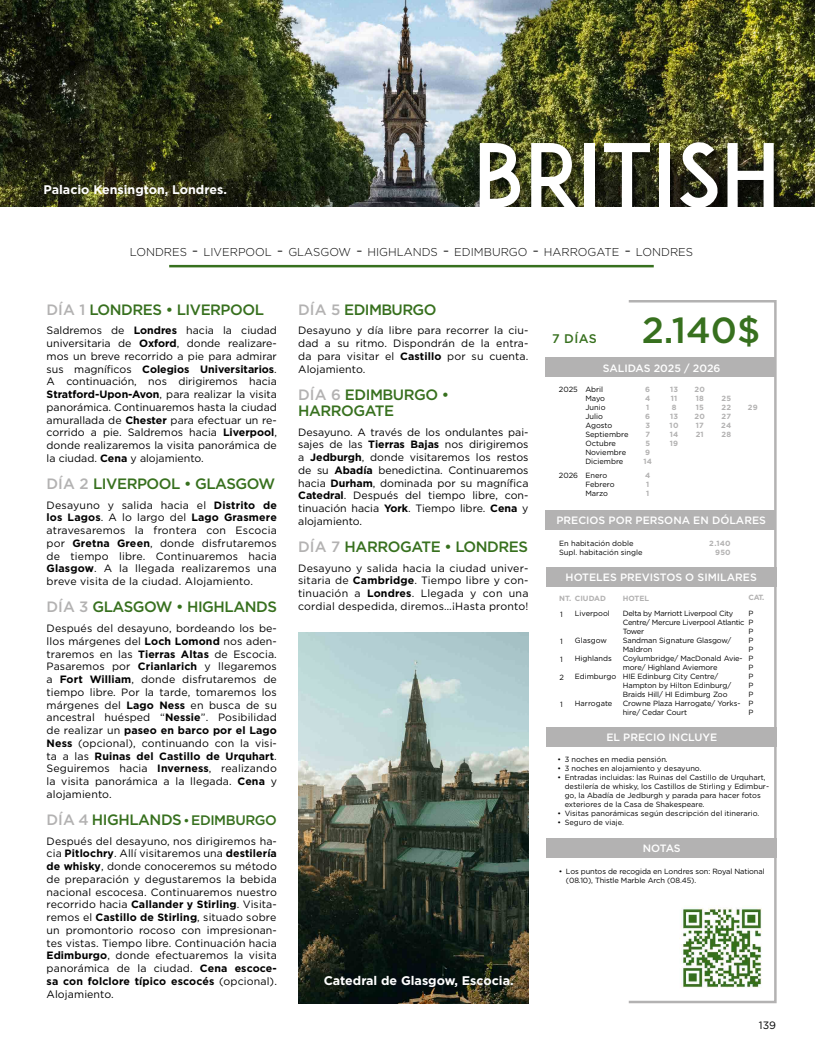
<style>
.page{position:relative;width:815px;height:1053px;background:#fff}
.page>*{position:absolute;margin:0;border:0;box-sizing:border-box;transform-origin:0 0}
.t1{font:87.5px "ADAM.CGPRO";color:#fff}
.t2{font:500 36.25px "Gotham";color:#37701e}
.t3{font:500 15px/16.2px "Gotham";letter-spacing:-.03em;color:#37701e}
.t4{font:700 12.5px "Gotham";color:#fff}
.t5{font:500 12.5px "Gotham";color:#37701e}
.t6{font:300 11.38px "Gotham";color:#000}
.t7{font:10.62px/12.8px "Gotham";letter-spacing:.01em;color:#000;text-align:justify}
.t8{font:500 10.62px "Gotham";color:#fff}
.t9{font:10.62px "Gotham";color:#010202}
.t10{font:7.5px/9px "Gotham";color:#000}
.t11{font:700 7.5px/9px "Gotham";letter-spacing:.02em;color:#b3b2b2}
.s1{font-size:16.25px}
.s2{color:#b3b2b2}
.s3{font-weight:700}
.s4{font-size:12.5px}
.s5{font-size:13.75px}
</style>
<div class="page">
<div style="left:627px;top:300px;width:150px;height:703px;border:2px solid #b3b2b2"></div>
<img style="left:0;top:0;width:815px;height:207px">
<div style="left:478px;top:140px;width:307px;height:80px;background:#000;opacity:.6"></div>
<hr style="left:169px;top:265px;width:485px;height:2px;background:#37701e">
<div style="left:546px;top:357px;width:230px;height:20px;background:#b3b2b2"></div>
<div style="left:546px;top:510px;width:230px;height:20px;background:#b3b2b2"></div>
<div style="left:546px;top:567px;width:231px;height:20px;background:#b3b2b2"></div>
<div style="left:546px;top:727px;width:230px;height:19px;background:#b3b2b2"></div>
<div style="left:546px;top:838px;width:230px;height:19px;background:#b3b2b2"></div>
<img style="left:682px;top:908px;width:80px;height:80px">
<img style="left:298px;top:632px;width:230px;height:371px">
<div style="left:0;top:207px;width:815px;height:23px;background:#fff"></div>
<p class="t4" style="left:44px;top:181px;width:185px">Palacio Kensington, Londres.</p>
<h1 class="t1" style="left:473px;top:123px;width:309px">BRITISH</h1>
<p class="t6" style="left:130px;top:244px;width:565px">LONDRES <span class="s1">-</span> LIVERPOOL <span class="s1">-</span> GLASGOW <span class="s1">-</span> HIGHLANDS <span class="s1">-</span> EDIMBURGO <span class="s1">-</span> HARROGATE <span class="s1">-</span> LONDRES</p>
<h3 class="t3" style="left:47px;top:301px;width:219px"><span class="s2">DÍA 1</span> LONDRES • LIVERPOOL</h3>
<p class="t7" style="left:47px;top:324px;width:232px">Saldremos de <span class="s3">Londres</span> hacia la ciudad universitaria de <span class="s3">Oxford</span>, donde realizare&shy;mos un breve recorrido a pie para admirar sus magníficos <span class="s3">Colegios Universitarios</span>.<br>A continuación, nos dirigiremos hacia <span class="s3">Stratford-Upon-Avon</span>, para realizar la visita panorámica. Continuaremos hasta la ciudad amurallada de <span class="s3">Chester</span> para efectuar un re&shy;corrido a pie. Saldremos hacia <span class="s3">Liverpool</span>, donde realizaremos la visita panorámica de la ciudad. <span class="s3">Cena</span> y alojamiento.</p>
<h3 class="t3" style="left:47px;top:475px;width:230px"><span class="s2">DÍA 2</span> LIVERPOOL • GLASGOW</h3>
<p class="t7" style="left:47px;top:498px;width:232px">Desayuno y salida hacia el <span class="s3">Distrito de los Lagos</span>. A lo largo del <span class="s3">Lago Grasmere </span>atravesaremos la frontera con Escocia por <span class="s3">Gretna Green</span>, donde disfrutaremos de tiempo libre. Continuaremos hacia <span class="s3">Glasgow</span>. A la llegada realizaremos una breve visita de la ciudad. Alojamiento.</p>
<h3 class="t3" style="left:47px;top:598px;width:232px"><span class="s2">DÍA 3</span> GLASGOW • HIGHLANDS</h3>
<p class="t7" style="left:47px;top:621px;width:232px">Después del desayuno, bordeando los be&shy;llos márgenes del <span class="s3">Loch Lomond</span> nos aden&shy;traremos en las <span class="s3">Tierras Altas</span> de Escocia.<br>Pasaremos por <span class="s3">Crianlarich</span> y llegaremos a <span class="s3">Fort William</span>, donde disfrutaremos de tiempo libre. Por la tarde, tomaremos los márgenes del <span class="s3">Lago Ness</span> en busca de su ancestral huésped “<span class="s3">Nessie</span>”. Posibilidad de realizar un <span class="s3">paseo en barco por el Lago Ness</span> (opcional), continuando con la visi&shy;ta a las <span class="s3">Ruinas del Castillo de Urquhart</span>.<br>Seguiremos hacia <span class="s3">Inverness</span>, realizando la visita panorámica a la llegada. <span class="s3">Cena</span> y alojamiento.</p>
<h3 class="t3" style="left:47px;top:811px;width:232px"><span class="s2">DÍA 4</span> HIGHLANDS <span class="s4">•</span> <span class="s5">EDIMBURGO</span></h3>
<p class="t7" style="left:47px;top:834px;width:232px">Después del desayuno, nos dirigiremos ha&shy;cia <span class="s3">Pitlochry</span>. Allí visitaremos una <span class="s3">destilería de whisky</span>, donde conoceremos su método de preparación y degustaremos la bebida nacional escocesa. Continuaremos nuestro recorrido hacia <span class="s3">Callander y Stirling</span>. Visita&shy;remos el <span class="s3">Castillo de Stirling</span>, situado sobre un promontorio rocoso con impresionan&shy;tes vistas. Tiempo libre. Continuación hacia <span class="s3">Edimburgo</span>, donde efectuaremos la visita panorámica de la ciudad. <span class="s3">Cena escoce&shy;sa con folclore típico escocés</span> (opcional).<br>Alojamiento.</p>
<h3 class="t3" style="left:298px;top:301px;width:140px"><span class="s2">DÍA 5</span> EDIMBURGO</h3>
<p class="t7" style="left:298px;top:324px;width:232px">Desayuno y día libre para recorrer la ciu&shy;dad a su ritmo. Dispondrán de la entra&shy;da para visitar el <span class="s3">Castillo</span> por su cuenta.<br>Alojamiento.</p>
<h3 class="t3" style="left:298px;top:386px;width:153px"><span class="s2">DÍA 6</span> EDIMBURGO •<br>HARROGATE</h3>
<p class="t7" style="left:298px;top:425px;width:232px">Desayuno. A través de los ondulantes pai&shy;sajes de las <span class="s3">Tierras Bajas</span> nos dirigiremos a <span class="s3">Jedburgh</span>, donde visitaremos los restos de su <span class="s3">Abadía</span> benedictina. Continuaremos hacia <span class="s3">Durham</span>, dominada por su magnífica <span class="s3">Catedral</span>. Después del tiempo libre, con&shy;tinuación hacia <span class="s3">York</span>. Tiempo libre. <span class="s3">Cena</span> y alojamiento.</p>
<h3 class="t3" style="left:298px;top:538px;width:231px"><span class="s2">DÍA 7</span> HARROGATE • LONDRES</h3>
<p class="t7" style="left:298px;top:561px;width:232px">Desayuno y salida hacia la ciudad univer&shy;sitaria de <span class="s3">Cambridge</span>. Tiempo libre y con&shy;tinuación a <span class="s3">Londres</span>. Llegada y con una cordial despedida, diremos…¡Hasta pronto!</p>
<p class="t4" style="left:324px;top:972px;width:192px">Catedral de Glasgow, Escocia.</p>
<p class="t5" style="left:552px;top:331px;width:46px">7 DÍAS</p>
<h2 class="t2" style="left:642px;top:306px;width:120px">2.140$</h2>
<p class="t8" style="left:603px;top:361px;width:119px">SALIDAS 2025 / 2026</p>
<p class="t10" style="left:585px;top:385px;width:45px">Abril<br>Mayo<br>Junio<br>Julio<br>Agosto<br>Septiembre<br>Octubre<br>Noviembre<br>Diciembre</p>
<p class="t10" style="left:585px;top:471px;width:31px">Enero<br>Febrero<br>Marzo</p>
<p class="t10" style="left:559px;top:385px;width:20px">2025</p>
<p class="t10" style="left:559px;top:471px;width:21px">2026</p>
<p class="t11" style="left:644px;top:385px;width:10px;text-align:center">6<br>4<br>1<br>6<br>3<br>7<br>5<br>9<br>14</p>
<p class="t11" style="left:645px;top:471px;width:7px">4<br>1<br>1</p>
<p class="t11" style="left:670px;top:385px;width:10px">13<br>11<br>8<br>13<br>10<br>14<br>19</p>
<p class="t11" style="left:695px;top:385px;width:12px">20<br>18<br>15<br>20<br>17<br>21</p>
<p class="t11" style="left:721px;top:394px;width:12px;text-align:justify">25<br>22<br>27<br>24<br>28</p>
<p class="t11" style="left:748px;top:403px;width:11px">29</p>
<p class="t8" style="left:557px;top:513px;width:211px">PRECIOS POR PERSONA EN DÓLARES</p>
<p class="t10" style="left:559px;top:539px;width:85px">En habitación doble<br>Supl. habitación single</p>
<p class="t8" style="left:566px;top:570px;width:193px">HOTELES PREVISTOS O SIMILARES</p>
<p class="t11" style="left:709px;top:539px;width:23px;text-align:right">2.140<br>950</p>
<p class="t11" style="left:749px;top:593px;width:17px">CAT.</p>
<p class="t10" style="left:749px;top:608px;width:7px;text-align:justify">P P P P P P P P P P P P</p>
<p class="t11" style="left:575px;top:593px;width:33px">CIUDAD</p>
<p class="t11" style="left:623px;top:593px;width:28px">HOTEL</p>
<p class="t11" style="left:559px;top:593px;width:14px">NT.</p>
<p class="t10" style="left:560px;top:609px;width:4px">1</p>
<p class="t10" style="left:560px;top:636px;width:4px">1</p>
<p class="t10" style="left:560px;top:654px;width:4px">1</p>
<p class="t10" style="left:559px;top:672px;width:6px">2</p>
<p class="t10" style="left:560px;top:699px;width:4px">1</p>
<p class="t10" style="left:575px;top:608px;width:36px">Liverpool</p>
<p class="t10" style="left:575px;top:635px;width:34px">Glasgow</p>
<p class="t10" style="left:575px;top:653px;width:38px">Highlands</p>
<p class="t10" style="left:575px;top:671px;width:43px">Edimburgo</p>
<p class="t10" style="left:575px;top:698px;width:39px">Harrogate</p>
<p class="t10" style="left:623px;top:609px;width:123px">Delta by Marriott Liverpool City<br>Centre/ Mercure Liverpool Atlantic<br>Tower<br>Sandman Signature Glasgow/<br>Maldron<br>Coylumbridge/ MacDonald Avie&shy;more/ Highland Aviemore<br>HIE Edinburg City Centre/<br>Hampton by Hilton Edinburg/<br>Braids Hill/ HI Edimburg Zoo<br>Crowne Plaza Harrogate/ Yorks&shy;hire/ Cedar Court</p>
<p class="t8" style="left:606px;top:730px;width:112px">EL PRECIO INCLUYE</p>
<p class="t10" style="left:558px;top:754px;width:112px">• 3 noches en media pensión.</p>
<p class="t10" style="left:558px;top:763px;width:145px">• 3 noches en alojamiento y desayuno.</p>
<p class="t10" style="left:565px;top:772px;width:206px;text-indent:-7px">• Entradas incluidas: las Ruinas del Castillo de Urquhart, destilería de whisky, los Castillos de Stirling y Edimbur&shy;go, la Abadía de Jedburgh y parada para hacer fotos exteriores de la Casa de Shakespeare.</p>
<p class="t10" style="left:558px;top:808px;width:203px">• Visitas panorámicas según descripción del itinerario.</p>
<p class="t10" style="left:558px;top:817px;width:68px">• Seguro de viaje.</p>
<p class="t8" style="left:643px;top:841px;width:40px">NOTAS</p>
<p class="t10" style="left:566px;top:867px;width:200px;text-indent:-7px">• Los puntos de recogida en Londres son: Royal National (08.10), Thistle Marble Arch (08.45).</p>
<p class="t9" style="left:759px;top:1018px;width:19px">139</p>
</div>
